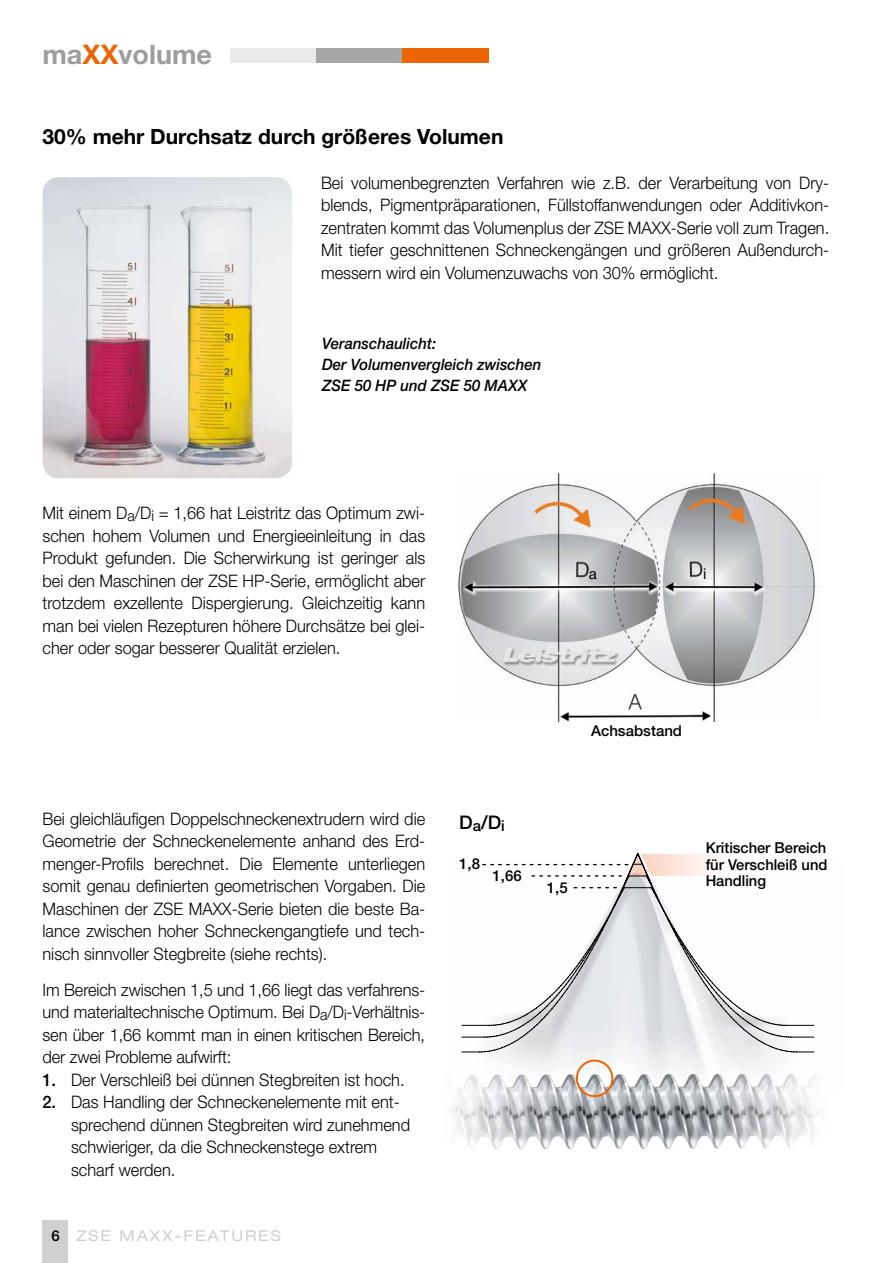
<style>
.page{position:relative;width:893px;height:1263px;background:#fff}
.page>*{position:absolute;margin:0;border:0;box-sizing:border-box;transform-origin:0 0}
.t1{font:700 27px "Helvetica Neue";color:#9c9d9d}
.t2{font:700 21px "Helvetica Neue";color:#000}
.t3{font:500 18.75px "Helvetica Neue";color:#000}
.t4{font:300 17.25px/22.5px "Helvetica Neue";color:#000;text-align:justify;scale:.95 1}
.t5{font:italic 500 15.75px/21px "Helvetica Neue";color:#000;scale:.95 1}
.t6{font:500 15px/16.5px "Helvetica Neue";color:#000;text-align:justify}
.t7{font:expanded 15px "Helvetica Neue";letter-spacing:.12em;color:#cfd0d0}
.t8{font:15px "Helvetica Neue";color:#000}
.s1{color:#ec6502}
.s2{font-weight:500}
.s3{font-size:15px}
</style>
<div class="page">
<div style="left:43px;top:1220px;width:25px;height:43px;background:#cfd0d0"></div>
<img style="left:43px;top:177px;width:249px;height:301px">
<svg style="left:458px;top:1053px;width:358px;height:38px;fill:#f5f5f5"></svg>
<svg style="left:482px;top:853px;width:333px;height:200px"></svg>
<svg style="left:461px;top:1026px;width:147px;height:27px"></svg>
<svg style="left:461px;top:887px;width:354px;height:139px"></svg>
<svg style="left:532px;top:875px;width:93px;height:1px"></svg>
<svg style="left:483px;top:864px;width:146px;height:1px"></svg>
<img style="left:458px;top:473px;width:361px;height:249px">
<img style="left:458px;top:1073px;width:356px;height:14px">
<div style="left:576px;top:1059px;width:37px;height:38px;border:2px solid #ec6502;border-radius:50%"></div>
<div style="left:230px;top:48px;width:86px;height:15px;background:#e9e9e9"></div>
<div style="left:316px;top:48px;width:87px;height:15px;background:#a7a7a8"></div>
<div style="left:403px;top:48px;width:86px;height:15px;background:#ec6502"></div>
<h1 class="t1" style="left:43px;top:37px;width:171px">ma<span class="s1">XX</span>volume</h1>
<p class="t2" style="left:43px;top:124px;width:462px">30% mehr Durchsatz durch größeres Volumen</p>
<p class="t4" style="left:321px;top:171px;width:536px">Bei volumenbegrenzten Verfahren wie z.B. der Verarbeitung von Dry&shy;blends, Pigmentpräparationen, Füllstoffanwendungen oder Additivkon&shy;zentraten kommt das Volumenplus der ZSE MAXX-Serie voll zum Tragen.<br>Mit tiefer geschnittenen Schneckengängen und größeren Außendurch&shy;messern wird ein Volumenzuwachs von 30% ermöglicht.</p>
<p class="t5" style="left:322px;top:333px;width:232px">Veranschaulicht:<br>Der Volumenvergleich zwischen<br>ZSE 50 HP und ZSE 50 MAXX</p>
<p class="t4" style="left:43px;top:502px;width:404px">Mit einem D<sub>a</sub>/D<sub>i</sub> = 1,66 hat Leistritz das Optimum zwi&shy;schen hohem Volumen und Energieeinleitung in das Produkt gefunden. Die Scherwirkung ist geringer als bei den Maschinen der ZSE HP-Serie, ermöglicht aber trotzdem exzellente Dispergierung. Gleichzeitig kann man bei vielen Rezepturen höhere Durchsätze bei glei&shy;cher oder sogar besserer Qualität erzielen.</p>
<p class="t4" style="left:43px;top:807px;width:404px">Bei gleichläufigen Doppelschneckenextrudern wird die Geometrie der Schneckenelemente anhand des Erd&shy;menger-Profils berechnet. Die Elemente unterliegen somit genau definierten geometrischen Vorgaben. Die Maschinen der ZSE MAXX-Serie bieten die beste Ba&shy;lance zwischen hoher Schneckengangtiefe und tech&shy;nisch sinnvoller Stegbreite (siehe rechts).</p>
<p class="t4" style="left:43px;top:978px;width:404px">Im Bereich zwischen 1,5 und 1,66 liegt das verfahrens&shy;und materialtechnische Optimum. Bei D<sub>a</sub>/D<sub>i</sub>-Verhältnis&shy;sen über 1,66 kommt man in einen kritischen Bereich, der zwei Probleme aufwirft:</p>
<p class="t4" style="left:43px;top:1068px;width:383px"><span class="s2">1.</span> Der Verschleiß bei dünnen Stegbreiten ist hoch.</p>
<p class="t4" style="left:71px;top:1090px;width:358px;text-align:left;text-indent:-28px"><span class="s2">2.</span> Das Handling der Schneckenelemente mit ent&shy;sprechend dünnen Stegbreiten wird zunehmend schwieriger, da die Schneckenstege extrem scharf werden.</p>
<p class="t6" style="left:51px;top:1227px;width:10px">6</p>
<p class="t7" style="left:77px;top:1226px;width:206px">ZSE MAXX-FEATURES</p>
<p class="t8" style="left:589px;top:564px;width:10px">a</p>
<p class="t8" style="left:703px;top:564px;width:5px">i</p>
<p class="t6" style="left:591px;top:722px;width:93px">Achsabstand</p>
<p class="t3" style="left:459px;top:812px;width:47px">D<span class="s3">a</span>/D<span class="s3">i</span></p>
<p class="t6" style="left:459px;top:855px;width:22px">1,8</p>
<p class="t6" style="left:493px;top:867px;width:31px">1,66</p>
<p class="t6" style="left:547px;top:879px;width:22px">1,5</p>
<p class="t6" style="left:706px;top:839px;width:123px">Kritischer Bereich für Verschleiß und Handling</p>
</div>
